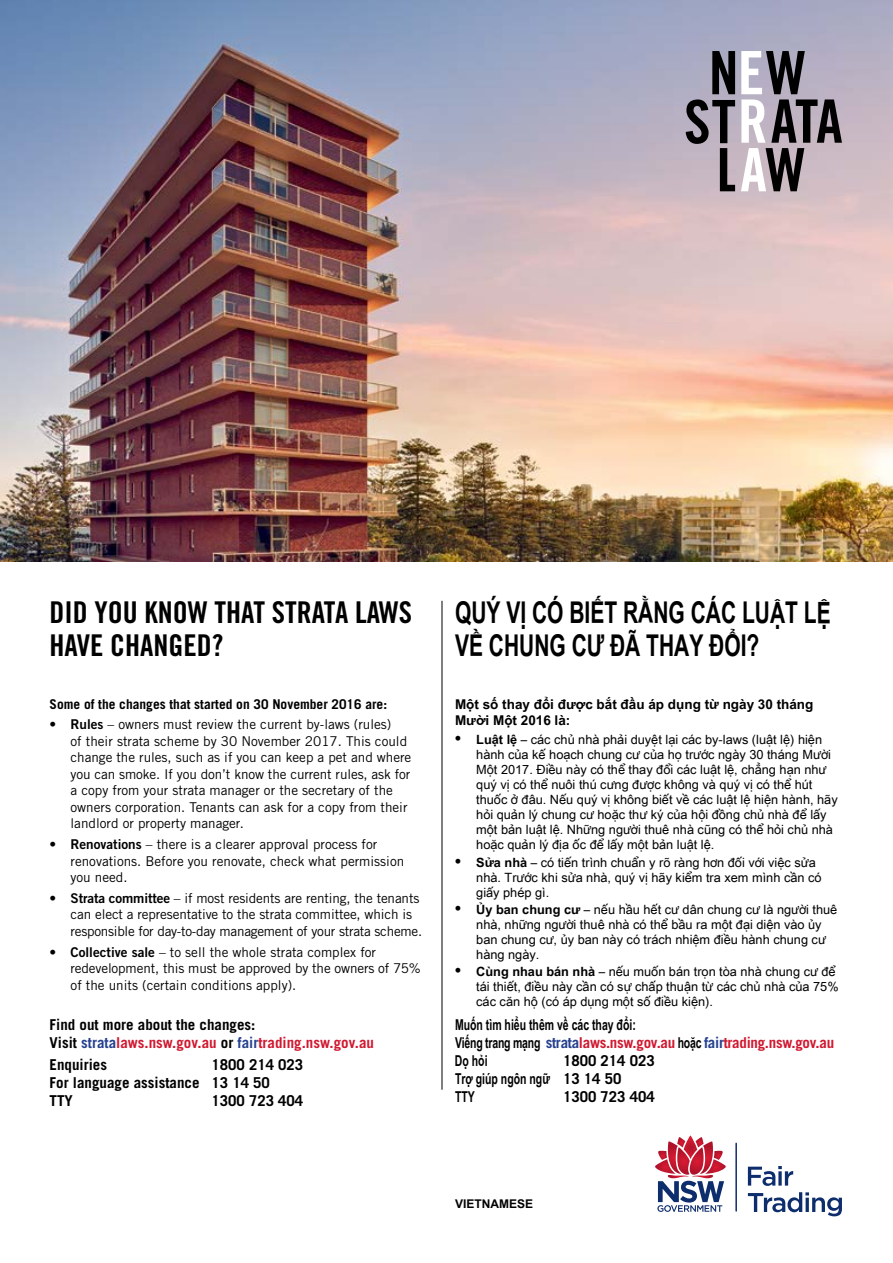
<style>
.page{position:relative;width:893px;height:1263px;background:#fff}
.page>*{position:absolute;margin:0;border:0;box-sizing:border-box;transform-origin:0 0}
.t1{font:700 30px/33px "Arial Unicode MS";color:#000;scale:.7 1}
.t2{font:30px/33px "Trade Gothic LT Std Bd Cn 20";color:#000}
.t3{font:700 15px/18px "Trade Gothic LT Std";color:#000}
.t4{font:700 15px "Trade Gothic LT Std";letter-spacing:-.02em;color:#d01830}
.t5{font:700 15px/18px "Arial Unicode MS";color:#000;scale:.7 1}
.t6{font:13.5px/16.5px "Trade Gothic LT Std";color:#000}
.t7{font:700 13.5px/16.5px "Arial Unicode MS";color:#000}
.t8{font:700 13.5px "Trade Gothic LT Std";color:#000}
.t9{font:12.75px/15px "Arial Unicode MS";color:#000}
.t10{font:700 12px "Arial Unicode MS";color:#000}
.s1{font-family:"Trade Gothic LT Std Bd 2"}
.s2{color:#25408f}
.s3{color:#d01830}
.s4{font-weight:700;font-size:16.5px}
.s5{font-weight:700}
.s6{font-family:"Arial Unicode MS";color:#000}
.s7{font-family:"Trade Gothic LT Std"}
</style>
<div class="page">
<hr style="left:735px;top:1143px;width:2px;height:68px;background:#0d2d6c">
<svg style="left:655px;top:1135px;width:71px;height:77px"></svg>
<svg style="left:748px;top:1166px;width:45px;height:20px"></svg>
<svg style="left:748px;top:1192px;width:94px;height:24px"></svg>
<hr style="left:442px;top:601px;width:1px;height:489px;background:#000">
<img style="left:0;top:0;width:893px;height:561px">
<svg style="left:741px;top:51px;width:101px;height:140px;background:#99929b"></svg>
<svg style="left:686px;top:51px;width:49px;height:140px;background:#827c87"></svg>
<h1 class="t2" style="left:50px;top:595px;width:364px">DID YOU KNOW THAT STRATA LAWS<br>HAVE CHANGED?</h1>
<p class="t8" style="left:50px;top:696px;width:339px">Some of the changes that started on 30 November 2016 are:</p>
<p class="t6" style="left:71px;top:716px;width:342px;text-indent:-21px">• <span class="s1">Rules</span> – owners must review the current by-laws (rules)<br>of their strata scheme by 30 November 2017. This could change the rules, such as if you can keep a pet and where you can smoke. If you don’t know the current rules, ask for a copy from your strata manager or the secretary of the owners corporation. Tenants can ask for a copy from their landlord or property manager.</p>
<p class="t6" style="left:71px;top:836px;width:335px;text-indent:-21px">• <span class="s1">Renovations</span> – there is a clearer approval process for renovations. Before you renovate, check what permission you need.</p>
<p class="t6" style="left:71px;top:890px;width:353px;text-indent:-21px">• <span class="s1">Strata committee</span> – if most residents are renting, the tenants can elect a representative to the strata committee, which is responsible for day-to-day management of your strata scheme.</p>
<p class="t6" style="left:71px;top:943px;width:352px;text-indent:-21px">• <span class="s1">Collective sale</span> – to sell the whole strata complex for redevelopment, this must be approved by the owners of 75% of the units (certain conditions apply).</p>
<p class="t3" style="left:50px;top:1015px;width:326px">Find out more about the changes:<br>Visit <span class="s2">strata</span><span class="s3">laws.nsw.gov.au</span> or <span class="s2">fair</span><span class="s3">trading.nsw.gov.au</span></p>
<p class="t3" style="left:50px;top:1055px;width:59px">Enquiries</p>
<p class="t3" style="left:50px;top:1055px;width:255px;text-indent:162px">1800 214 023<br>For language assistance 13 14 50<br>TTY</p>
<p class="t3" style="left:212px;top:1091px;width:93px">1300 723 404</p>
<h1 class="t1" style="left:455px;top:596px;width:538px">QUÝ VỊ CÓ BIẾT RẰNG CÁC LUẬT LỆ<br>VỀ CHUNG CƯ ĐÃ THAY ĐỔI?</h1>
<p class="t7" style="left:455px;top:696px;width:360px">Một số thay đổi được bắt đầu áp dụng từ ngày 30 tháng<br>Mười Một 2016 là:</p>
<p class="t9" style="left:476px;top:732px;width:363px;text-indent:-21px"><span class="s4">•</span> <span class="s5">Luật lệ</span> – các chủ nhà phải duyệt lại các by-laws (luật lệ) hiện hành của kế hoạch chung cư của họ trước ngày 30 tháng Mười Một 2017. Điều này có thể thay đổi các luật lệ, chẳng hạn như quý vị có thể nuôi thú cưng được không và quý vị có thể hút thuốc ở đâu. Nếu quý vị không biết về các luật lệ hiện hành, hãy hỏi quản lý chung cư hoặc thư ký của hội đồng chủ nhà để lấy một bản luật lệ. Những người thuê nhà cũng có thể hỏi chủ nhà hoặc quản lý địa ốc để lấy một bản luật lệ.</p>
<p class="t9" style="left:476px;top:854px;width:347px;text-indent:-21px"><span class="s4">•</span> <span class="s5">Sửa nhà</span> – có tiến trình chuẩn y rõ ràng hơn đối với việc sửa nhà. Trước khi sửa nhà, quý vị hãy kiểm tra xem mình cần có giấy phép gì.</p>
<p class="t9" style="left:476px;top:901px;width:363px;text-indent:-21px"><span class="s4">•</span> <span class="s5">Ủy ban chung cư</span> – nếu hầu hết cư dân chung cư là người thuê nhà, những người thuê nhà có thể bầu ra một đại diện vào ủy ban chung cư, ủy ban này có trách nhiệm điều hành chung cư hàng ngày.</p>
<p class="t9" style="left:476px;top:963px;width:364px;text-indent:-21px"><span class="s4">•</span> <span class="s5">Cùng nhau bán nhà</span> – nếu muốn bán trọn tòa nhà chung cư để tái thiết, điều này cần có sự chấp thuận từ các chủ nhà của 75% các căn hộ (có áp dụng một số điều kiện).</p>
<p class="t5" style="left:455px;top:1016px;width:260px">Muốn tìm hiểu thêm về các thay đổi:</p>
<p class="t4" style="left:455px;top:1033px;width:381px"><span class="s6">Viếng trang mạng</span> <span class="s2">strata</span>laws.nsw.gov.au <span class="s6">hoặc</span> <span class="s2">fair</span>trading.nsw.gov.au</p>
<p class="t5" style="left:455px;top:1052px;width:48px">Dọ hỏi</p>
<p class="t3" style="left:563px;top:1051px;width:93px">1800 214 023</p>
<p class="t5" style="left:455px;top:1070px;width:239px">Trợ giúp ngôn ngữ <span class="s7">13 14 50<br></span>TTY</p>
<p class="t3" style="left:563px;top:1087px;width:93px">1300 723 404</p>
<p class="t10" style="left:455px;top:1195px;width:80px">VIETNAMESE</p>
</div>
